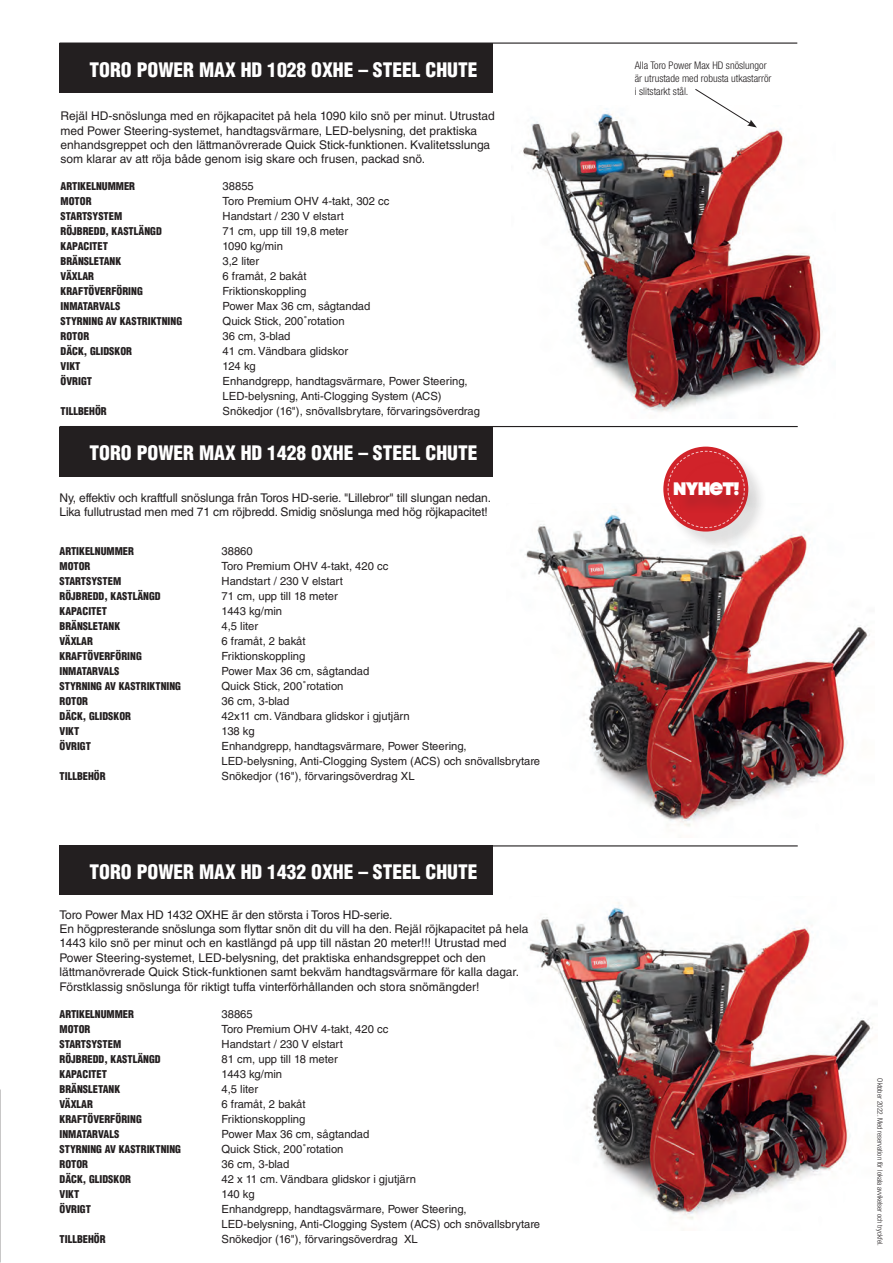
<style>
.page{position:relative;width:893px;height:1263px;background:#fff}
.page>*{position:absolute;margin:0;border:0;box-sizing:border-box;transform-origin:0 0}
.t1{font:900 condensed 19.5px "Helvetica LT Std";color:#fff}
.t2{font:16.5px "Meloriac";color:#fff}
.t3{font:12px/14.4px "Helvetica LT Std";color:#231f20}
.t4{font:11.25px/15px "Helvetica LT Std";color:#231f20}
.t5{font:900 condensed 10.5px "Helvetica LT Std";color:#231f20}
.t6{font:300 condensed 10.5px/12.6px "Helvetica Neue LT Std";color:#231f20}
.t7{font:300 condensed 7.35px "Helvetica Neue LT Std";color:#231f20}
.s1{font-size:12px}
</style>
<div class="page">
<img style="left:528px;top:902px;width:345px;height:318px">
<img style="left:523px;top:108px;width:300px;height:304px">
<hr style="left:60px;top:43px;width:737px;height:1px;background:#231f20">
<hr style="left:60px;top:845px;width:738px;height:1px;background:#231f20">
<div style="left:60px;top:44px;width:433px;height:49px;background:#231f20"></div>
<div style="left:60px;top:845px;width:433px;height:49px;background:#231f20"></div>
<img style="left:525px;top:503px;width:345px;height:324px">
<hr style="left:60px;top:426px;width:738px;height:1px;background:#231f20">
<div style="left:60px;top:427px;width:433px;height:49px;background:#231f20"></div>
<div style="left:666px;top:449px;width:102px;height:102px;background:#fffefe"></div>
<div style="left:663px;top:447px;width:85px;height:84px;background:#d1232a;border-radius:50%"></div>
<div style="left:670px;top:454px;width:94px;height:94px;background:#231f20;opacity:.14"></div>
<svg style="left:667px;top:450px;width:78px;height:78px"></svg>
<svg style="left:694px;top:89px;width:63px;height:39px"></svg>
<h1 class="t1" style="left:90px;top:57px;width:389px">TORO POWER MAX HD 1028 OXHE – STEEL CHUTE</h1>
<p class="t3" style="left:61px;top:109px;width:436px">Rejäl HD-snöslunga med en röjkapacitet på hela 1090 kilo snö per minut. Utrustad med Power Steering-systemet, handtagsvärmare, LED-belysning, det praktiska enhandsgreppet och den lättmanövrerade Quick Stick-funktionen. Kvalitetsslunga som klarar av att röja både genom isig skare och frusen, packad snö.</p>
<p class="t5" style="left:61px;top:180px;width:76px">ARTIKELNUMMER</p>
<p class="t4" style="left:223px;top:179px;width:33px">38855</p>
<p class="t5" style="left:61px;top:195px;width:32px">MOTOR</p>
<p class="t4" style="left:223px;top:194px;width:168px">Toro Premium OHV 4-takt, 302 cc</p>
<p class="t5" style="left:61px;top:210px;width:63px">STARTSYSTEM</p>
<p class="t4" style="left:223px;top:209px;width:123px">Handstart / 230 V elstart</p>
<p class="t5" style="left:61px;top:225px;width:103px">RÖJBREDD, KASTLÄNGD</p>
<p class="t4" style="left:223px;top:224px;width:127px">71 cm, upp till 19,8 meter</p>
<p class="t5" style="left:61px;top:240px;width:49px">KAPACITET</p>
<p class="t4" style="left:223px;top:239px;width:62px">1090 kg/min</p>
<p class="t5" style="left:61px;top:255px;width:62px">BRÄNSLETANK</p>
<p class="t4" style="left:223px;top:254px;width:38px">3,2 liter</p>
<p class="t5" style="left:61px;top:270px;width:35px">VÄXLAR</p>
<p class="t4" style="left:223px;top:269px;width:86px">6 framåt, 2 bakåt</p>
<p class="t5" style="left:61px;top:285px;width:84px">KRAFTÖVERFÖRING</p>
<p class="t4" style="left:223px;top:284px;width:85px">Friktionskoppling</p>
<p class="t5" style="left:61px;top:300px;width:61px">INMATARVALS</p>
<p class="t4" style="left:223px;top:299px;width:149px">Power Max 36 cm, sågtandad</p>
<p class="t5" style="left:61px;top:315px;width:123px">STYRNING AV KASTRIKTNING</p>
<p class="t4" style="left:223px;top:314px;width:124px">Quick Stick, 200<span class="s1">˚</span>rotation</p>
<p class="t5" style="left:61px;top:330px;width:30px">ROTOR</p>
<p class="t4" style="left:223px;top:329px;width:69px">36 cm, 3-blad</p>
<p class="t5" style="left:61px;top:345px;width:73px">DÄCK, GLIDSKOR</p>
<p class="t4" style="left:223px;top:344px;width:127px">41 cm. Vändbara glidskor</p>
<p class="t5" style="left:61px;top:360px;width:21px">VIKT</p>
<p class="t4" style="left:223px;top:359px;width:35px">124 kg</p>
<p class="t5" style="left:61px;top:375px;width:33px">ÖVRIGT</p>
<p class="t4" style="left:223px;top:374px;width:247px">Enhandgrepp, handtagsvärmare, Power Steering,<br>LED-belysning, Anti-Clogging System (ACS)</p>
<p class="t5" style="left:61px;top:405px;width:48px">TILLBEHÖR</p>
<p class="t4" style="left:223px;top:404px;width:259px">Snökedjor (16"), snövallsbrytare, förvaringsöverdrag</p>
<h1 class="t1" style="left:90px;top:441px;width:389px">TORO POWER MAX HD 1428 OXHE – STEEL CHUTE</h1>
<p class="t3" style="left:60px;top:490px;width:433px">Ny, effektiv och kraftfull snöslunga från Toros HD-serie. "Lillebror" till slungan nedan.<br>Lika fullutrustad men med 71 cm röjbredd. Smidig snöslunga med hög röjkapacitet!</p>
<p class="t5" style="left:60px;top:544px;width:76px">ARTIKELNUMMER</p>
<p class="t4" style="left:222px;top:543px;width:33px">38860</p>
<p class="t5" style="left:60px;top:559px;width:32px">MOTOR</p>
<p class="t4" style="left:222px;top:558px;width:168px">Toro Premium OHV 4-takt, 420 cc</p>
<p class="t5" style="left:60px;top:574px;width:63px">STARTSYSTEM</p>
<p class="t4" style="left:222px;top:573px;width:123px">Handstart / 230 V elstart</p>
<p class="t5" style="left:60px;top:589px;width:103px">RÖJBREDD, KASTLÄNGD</p>
<p class="t4" style="left:222px;top:588px;width:118px">71 cm, upp till 18 meter</p>
<p class="t5" style="left:60px;top:604px;width:49px">KAPACITET</p>
<p class="t4" style="left:222px;top:603px;width:62px">1443 kg/min</p>
<p class="t5" style="left:60px;top:619px;width:62px">BRÄNSLETANK</p>
<p class="t4" style="left:222px;top:618px;width:38px">4,5 liter</p>
<p class="t5" style="left:60px;top:634px;width:35px">VÄXLAR</p>
<p class="t4" style="left:222px;top:633px;width:86px">6 framåt, 2 bakåt</p>
<p class="t5" style="left:60px;top:649px;width:84px">KRAFTÖVERFÖRING</p>
<p class="t4" style="left:222px;top:648px;width:85px">Friktionskoppling</p>
<p class="t5" style="left:60px;top:664px;width:61px">INMATARVALS</p>
<p class="t4" style="left:222px;top:663px;width:149px">Power Max 36 cm, sågtandad</p>
<p class="t5" style="left:60px;top:679px;width:123px">STYRNING AV KASTRIKTNING</p>
<p class="t4" style="left:222px;top:678px;width:124px">Quick Stick, 200<span class="s1">˚</span>rotation</p>
<p class="t5" style="left:60px;top:694px;width:30px">ROTOR</p>
<p class="t4" style="left:222px;top:693px;width:69px">36 cm, 3-blad</p>
<p class="t5" style="left:60px;top:709px;width:73px">DÄCK, GLIDSKOR</p>
<p class="t4" style="left:222px;top:708px;width:190px">42x11 cm. Vändbara glidskor i gjutjärn</p>
<p class="t5" style="left:60px;top:724px;width:21px">VIKT</p>
<p class="t4" style="left:222px;top:723px;width:35px">138 kg</p>
<p class="t5" style="left:60px;top:739px;width:33px">ÖVRIGT</p>
<p class="t4" style="left:222px;top:738px;width:320px">Enhandgrepp, handtagsvärmare, Power Steering,<br>LED-belysning, Anti-Clogging System (ACS) och snövallsbrytare</p>
<p class="t5" style="left:60px;top:769px;width:48px">TILLBEHÖR</p>
<p class="t4" style="left:222px;top:768px;width:195px">Snökedjor (16"), förvaringsöverdrag XL</p>
<h1 class="t1" style="left:90px;top:859px;width:389px">TORO POWER MAX HD 1432 OXHE – STEEL CHUTE</h1>
<p class="t3" style="left:60px;top:907px;width:470px">Toro Power Max HD 1432 OXHE är den största i Toros HD-serie.<br>En högpresterande snöslunga som flyttar snön dit du vill ha den. Rejäl röjkapacitet på hela 1443 kilo snö per minut och en kastlängd på upp till nästan 20 meter!!! Utrustad med Power Steering-systemet, LED-belysning, det praktiska enhandsgreppet och den lättmanövrerade Quick Stick-funktionen samt bekväm handtagsvärmare för kalla dagar.<br>Förstklassig snöslunga för riktigt tuffa vinterförhållanden och stora snömängder!</p>
<p class="t5" style="left:60px;top:1007px;width:76px">ARTIKELNUMMER</p>
<p class="t4" style="left:222px;top:1006px;width:33px">38865</p>
<p class="t5" style="left:60px;top:1022px;width:32px">MOTOR</p>
<p class="t4" style="left:222px;top:1021px;width:168px">Toro Premium OHV 4-takt, 420 cc</p>
<p class="t5" style="left:60px;top:1037px;width:63px">STARTSYSTEM</p>
<p class="t4" style="left:222px;top:1036px;width:123px">Handstart / 230 V elstart</p>
<p class="t5" style="left:60px;top:1052px;width:103px">RÖJBREDD, KASTLÄNGD</p>
<p class="t4" style="left:222px;top:1051px;width:118px">81 cm, upp till 18 meter</p>
<p class="t5" style="left:60px;top:1067px;width:49px">KAPACITET</p>
<p class="t4" style="left:222px;top:1066px;width:62px">1443 kg/min</p>
<p class="t5" style="left:60px;top:1082px;width:62px">BRÄNSLETANK</p>
<p class="t4" style="left:222px;top:1081px;width:38px">4,5 liter</p>
<p class="t5" style="left:60px;top:1097px;width:35px">VÄXLAR</p>
<p class="t4" style="left:222px;top:1096px;width:86px">6 framåt, 2 bakåt</p>
<p class="t5" style="left:60px;top:1112px;width:84px">KRAFTÖVERFÖRING</p>
<p class="t4" style="left:222px;top:1111px;width:85px">Friktionskoppling</p>
<p class="t5" style="left:60px;top:1127px;width:61px">INMATARVALS</p>
<p class="t4" style="left:222px;top:1126px;width:149px">Power Max 36 cm, sågtandad</p>
<p class="t5" style="left:60px;top:1142px;width:123px">STYRNING AV KASTRIKTNING</p>
<p class="t4" style="left:222px;top:1141px;width:124px">Quick Stick, 200<span class="s1">˚</span>rotation</p>
<p class="t5" style="left:60px;top:1157px;width:30px">ROTOR</p>
<p class="t4" style="left:222px;top:1156px;width:69px">36 cm, 3-blad</p>
<p class="t5" style="left:60px;top:1172px;width:73px">DÄCK, GLIDSKOR</p>
<p class="t4" style="left:222px;top:1171px;width:196px">42 x 11 cm. Vändbara glidskor i gjutjärn</p>
<p class="t5" style="left:60px;top:1187px;width:21px">VIKT</p>
<p class="t4" style="left:222px;top:1186px;width:35px">140 kg</p>
<p class="t5" style="left:60px;top:1202px;width:33px">ÖVRIGT</p>
<p class="t4" style="left:222px;top:1201px;width:320px">Enhandgrepp, handtagsvärmare, Power Steering,<br>LED-belysning, Anti-Clogging System (ACS) och snövallsbrytare</p>
<p class="t5" style="left:60px;top:1232px;width:48px">TILLBEHÖR</p>
<p class="t4" style="left:222px;top:1231px;width:198px">Snökedjor (16"), förvaringsöverdrag XL</p>
<p class="t6" style="left:635px;top:59px;width:138px">Alla Toro Power Max HD snöslungor är utrustade med robusta utkastarrör i slitstarkt stål.</p>
<h2 class="t2" style="left:674px;top:478px;width:67px">NYHET!</h2>
<p class="t7" style="left:884px;top:1078px;width:169px;rotate:90deg">Oktober 2022. Med reservation för lokala avvikelser och tryckfel.</p>
</div>
